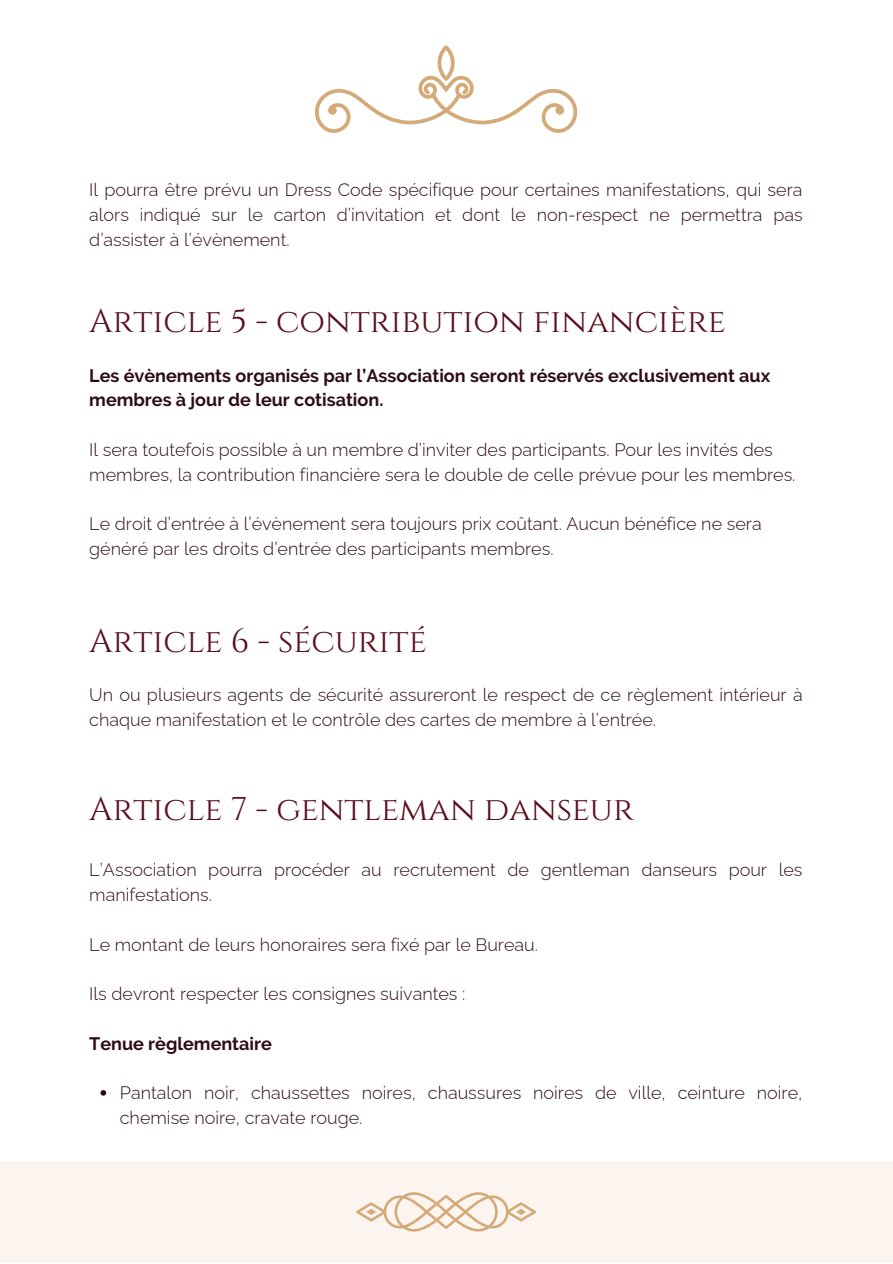
<style>
.page{position:relative;width:893px;height:1264px;background:#fff}
.page>*{position:absolute;margin:0;border:0;box-sizing:border-box;transform-origin:0 0}
.t1{font:33px "Cinzel";color:#590f1d}
.t2{font:300 18px/24.8px "Raleway";color:#2e0c15}
.t3{font:700 18px/24.8px "Raleway";color:#2e0c15}
</style>
<div class="page">
<div style="left:0;top:1161px;width:892px;height:101px;background:#fbf4ef"></div>
<svg style="left:315px;top:45px;width:263px;height:88px"></svg>
<svg style="left:356px;top:1192px;width:180px;height:39px"></svg>
<svg style="left:100px;top:1090px;width:6px;height:5px"></svg>
<p class="t2" style="left:89px;top:178px;width:715px;text-align:justify">Il pourra être prévu un Dress Code spécifique pour certaines manifestations, qui sera alors indiqué sur le carton d’invitation et dont le non-respect ne permettra pas d’assister à l’évènement.</p>
<h1 class="t1" style="left:89px;top:300px;width:638px">Article 5 - contribution financière</h1>
<p class="t3" style="left:89px;top:363px;width:682px">Les évènements organisés par l’Association seront réservés exclusivement aux membres à jour de leur cotisation.</p>
<p class="t2" style="left:89px;top:437px;width:707px">Il sera toutefois possible à un membre d’inviter des participants. Pour les invités des membres, la contribution financière sera le double de celle prévue pour les membres.</p>
<p class="t2" style="left:89px;top:511px;width:674px">Le droit d’entrée à l’évènement sera toujours prix coûtant. Aucun bénéfice ne sera généré par les droits d’entrée des participants membres.</p>
<h1 class="t1" style="left:89px;top:620px;width:339px">Article 6 - sécurité</h1>
<p class="t2" style="left:89px;top:682px;width:714px">Un ou plusieurs agents de sécurité assureront le respect de ce règlement intérieur à chaque manifestation et le contrôle des cartes de membre à l’entrée.</p>
<h1 class="t1" style="left:89px;top:788px;width:546px">Article 7 - gentleman danseur</h1>
<p class="t2" style="left:89px;top:857px;width:714px">L’Association pourra procéder au recrutement de gentleman danseurs pour les manifestations.</p>
<p class="t2" style="left:89px;top:931px;width:450px">Le montant de leurs honoraires sera fixé par le Bureau.</p>
<p class="t2" style="left:89px;top:981px;width:377px">Ils devront respecter les consignes suivantes :</p>
<p class="t3" style="left:89px;top:1030px;width:184px">Tenue règlementaire</p>
<p class="t2" style="left:120px;top:1080px;width:684px">Pantalon noir, chaussettes noires, chaussures noires de ville, ceinture noire, chemise noire, cravate rouge.</p>
</div>
